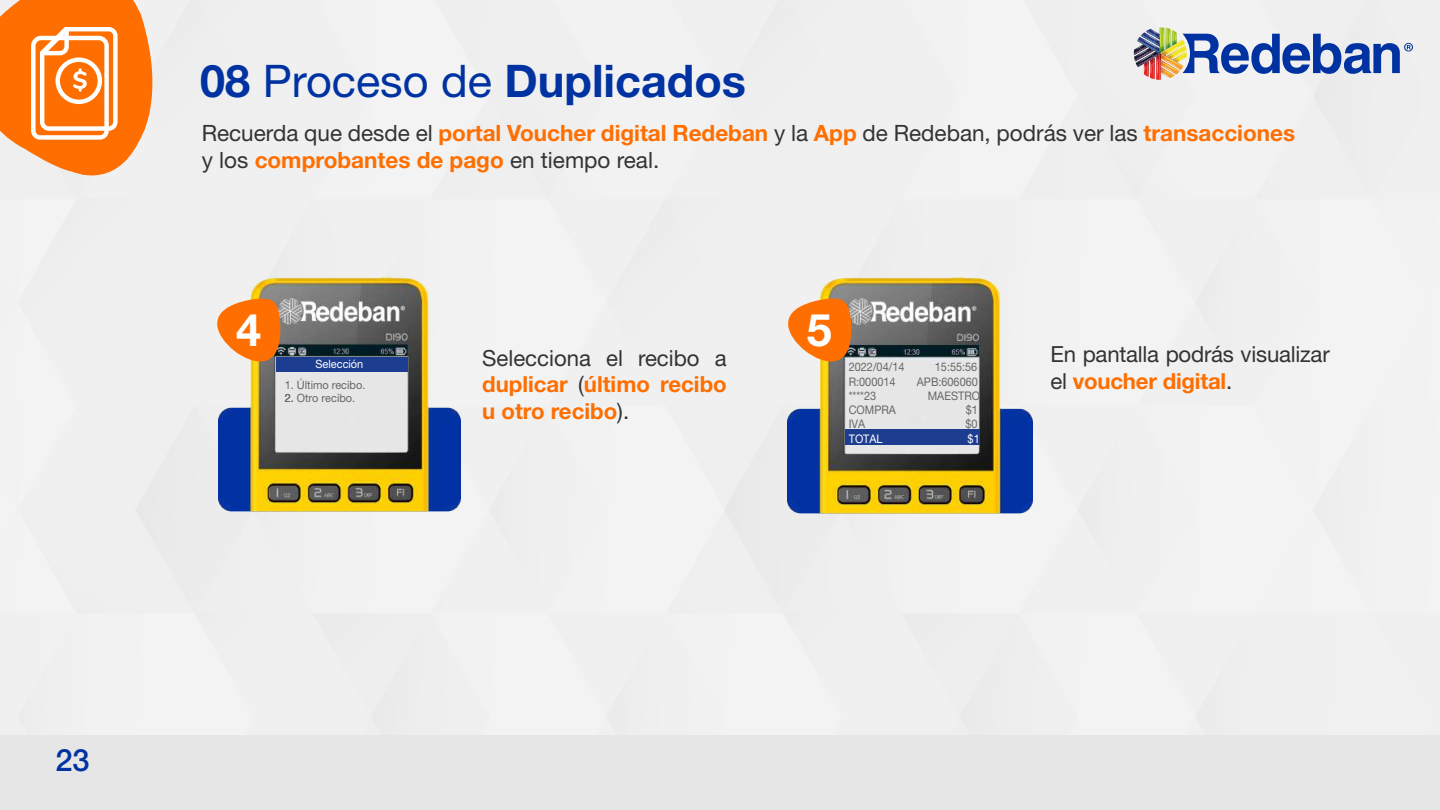
<style>
.page{position:relative;width:1440px;height:810px;background:#fff}
.page>*{position:absolute;margin:0;border:0;box-sizing:border-box;transform-origin:0 0}
.t1{font:700 45px "Helvetica Neue LT Std";color:#0033a1}
.t2{font:700 45px "Helvetica Neue LT Std";color:#fff}
.t3{font:500 30.75px "Helvetica Neue LT Std";color:#0033a1}
.t4{font:700 22.5px/27px "Helvetica Neue LT Std";color:#ff6e00}
.t5{font:700 22.2px/26.6px "Helvetica Neue LT Std";color:#ff6e00;text-align:justify}
.t6{font:22.2px/26.6px "Helvetica Neue LT Std";letter-spacing:-.01em;color:#333}
.t7{font:11.85px "Helvetica Neue LT Std";color:#666;scale:.92 1}
.t8{font:11.85px "Helvetica Neue LT Std";color:#fff;scale:.92 1}
.t9{font:11.4px "Helvetica Neue LT Std";color:#666;scale:.96 1}
.t10{font:11.4px "Helvetica Neue LT Std";color:#fff;scale:.96 1}
.s1{font-weight:400}
.s2{font-weight:400;color:#333}
.s3{font-weight:700;color:#ff6e00}
</style>
<div class="page">
<div style="left:0;top:0;width:1440px;height:735px;background:#f0f0f0"></div>
<div style="left:0;top:735px;width:1440px;height:75px;background:#e6e6e6"></div>
<svg style="left:1134px;top:28px;width:279px;height:53px"></svg>
<img style="left:218px;top:278px;width:243px;height:233px">
<svg style="left:0;top:0;width:168px;height:191px"></svg>
<img style="left:788px;top:278px;width:245px;height:235px">
<svg style="left:216px;top:298px;width:65px;height:64px"></svg>
<svg style="left:787px;top:298px;width:65px;height:64px"></svg>
<div style="left:276px;top:357px;width:131px;height:15px;background:#1d3d90"></div>
<div style="left:845px;top:430px;width:134px;height:15px;background:#1d3d90"></div>
<h1 class="t1" style="left:200px;top:53px;width:547px">08 <span class="s1">Proceso de</span> Duplicados</h1>
<p class="t4" style="left:202px;top:119px;width:1095px"><span class="s2">Recuerda que desde el</span> portal Voucher digital Redeban <span class="s2">y la</span> App <span class="s2">de Redeban, podrás ver las</span> transacciones <span class="s2">y los</span> comprobantes de pago <span class="s2">en tiempo real.</span></p>
<h1 class="t2" style="left:236px;top:302px;width:27px">4</h1>
<h1 class="t2" style="left:807px;top:302px;width:27px">5</h1>
<p class="t9" style="left:285px;top:378px;width:86px">1. Último recibo.</p>
<p class="t5" style="left:482px;top:344px;width:246px"><span class="s2">Selecciona el recibo a </span>duplicar <span class="s2">(</span>último recibo u otro recibo<span class="s2">).</span></p>
<p class="t6" style="left:1051px;top:341px;width:281px">En pantalla podrás visualizar el <span class="s3">voucher digital</span>.</p>
<p class="t10" style="left:316px;top:358px;width:51px">Selección</p>
<p class="t7" style="left:849px;top:360px;width:62px">2022/04/14</p>
<p class="t7" style="left:935px;top:360px;width:48px">15:55:56</p>
<p class="t7" style="left:849px;top:374px;width:52px">R:000014</p>
<p class="t7" style="left:917px;top:374px;width:68px">APB:606060</p>
<p class="t7" style="left:849px;top:389px;width:31px">****23</p>
<p class="t7" style="left:928px;top:389px;width:58px">MAESTRO</p>
<p class="t7" style="left:849px;top:403px;width:53px">COMPRA</p>
<p class="t7" style="left:966px;top:403px;width:15px">$1</p>
<p class="t7" style="left:849px;top:417px;width:20px">IVA</p>
<p class="t7" style="left:965px;top:417px;width:15px">$0</p>
<p class="t8" style="left:849px;top:431px;width:38px">TOTAL</p>
<p class="t8" style="left:968px;top:431px;width:15px">$1</p>
<p class="t10" style="left:307px;top:358px;width:75px">Transacciones</p>
<p class="t9" style="left:285px;top:391px;width:75px">2. Otro recibo.</p>
<h2 class="t3" style="left:56px;top:742px;width:36px">23</h2>
</div>
